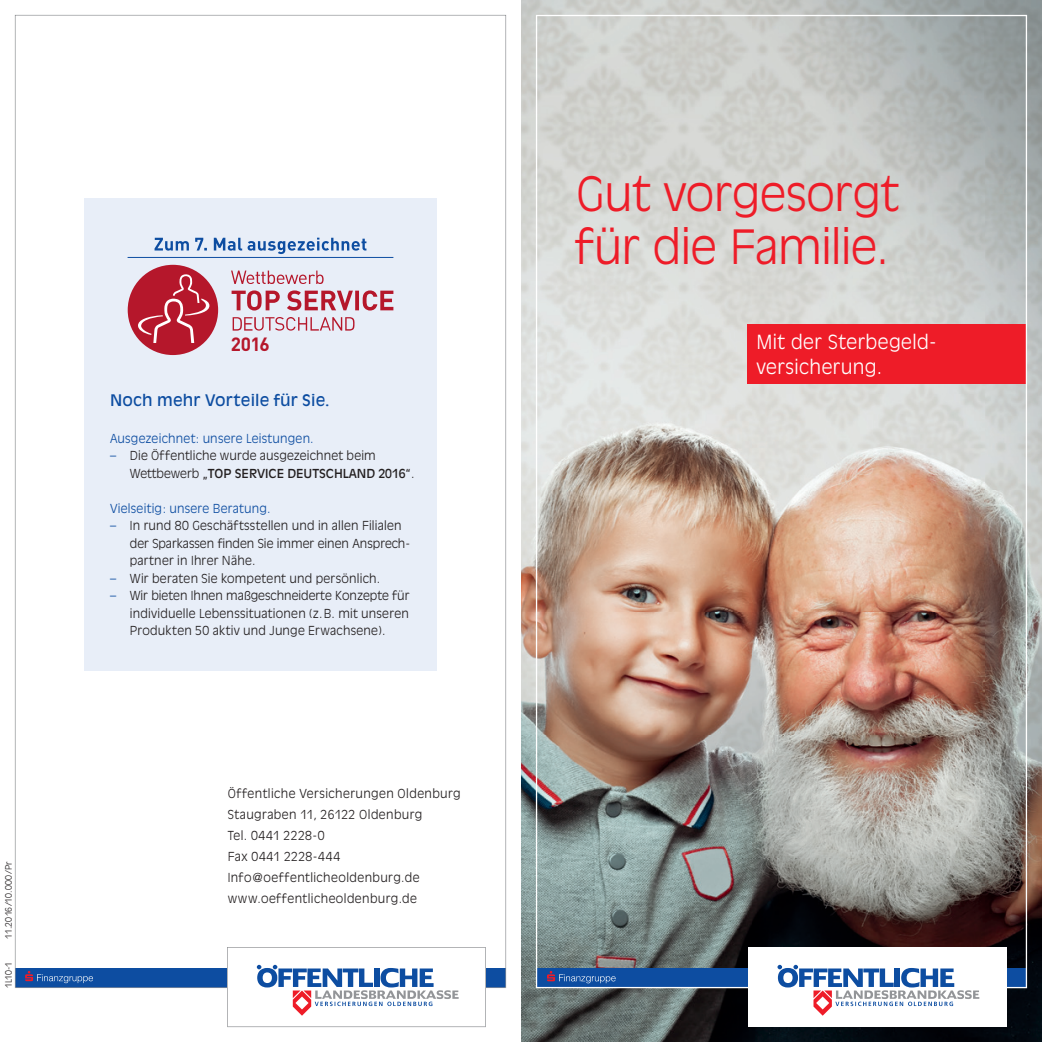
<style>
.page{position:relative;width:1042px;height:1042px;background:#fff}
.page>*{position:absolute;margin:0;border:0;box-sizing:border-box;transform-origin:0 0}
.t1{font:300 46.73px/53.4px "Antique Olive";letter-spacing:-.01em;color:#ee1c28}
.t2{font:300 19.25px/24.5px "Antique Olive";letter-spacing:.025em;color:#fff}
.t3{font:700 18.9px "DIN";color:#b5172b}
.t4{font:15.75px "Antique Olive";letter-spacing:.01em;color:#0d4da1}
.t5{font:300 12.25px/21px "Antique Olive";letter-spacing:.02em;color:#231f20}
.t6{font:300 12.25px "Antique Olive";letter-spacing:.02em;color:#0d4da1}
.t7{font:300 8.75px "Antique Olive";letter-spacing:.02em;color:#231f20}
.t8{font:300 8.75px "Antique Olive";color:#231f20}
.s1{color:#0d4da1}
.s2{font-weight:400}
</style>
<div class="page">
<img style="left:521px;top:0;width:521px;height:1042px">
<img style="left:536px;top:15px;width:491px;height:973px">
<svg style="left:15px;top:15px;width:491px;height:973px"></svg>
<div style="left:748px;top:947px;width:258px;height:80px;background:#fff"></div>
<svg style="left:777px;top:965px;width:202px;height:50px"></svg>
<svg style="left:227px;top:947px;width:259px;height:80px"></svg>
<p class="t7" style="left:4px;top:938px;width:79px;rotate:-90deg">11.2016/10.000/Pr</p>
<p class="t8" style="left:4px;top:988px;width:28px;rotate:-90deg">1L10-1</p>
<h3 class="t3" style="left:231px;top:332px;width:41px">2016</h3>
<p class="t4" style="left:110px;top:390px;width:221px">Noch mehr Vorteile für Sie.</p>
<p class="t6" style="left:110px;top:431px;width:205px">Ausgezeichnet: unsere Leistungen.</p>
<p class="t5" style="left:130px;top:447px;width:286px;line-height:17.5px;text-indent:-20px"><span class="s1">–</span> Die Öffentliche wurde ausgezeichnet beim<br>Wettbewerb <span class="s2">„TOP SERVICE DEUTSCHLAND 2016“</span>.</p>
<p class="t6" style="left:110px;top:501px;width:162px">Vielseitig: unsere Beratung.</p>
<p class="t5" style="left:130px;top:517px;width:282px;line-height:17.5px;text-indent:-20px"><span class="s1">–</span> In rund 80 Geschäftsstellen und in allen Filialen der Sparkassen finden Sie immer einen Ansprech&shy;partner in Ihrer Nähe.</p>
<p class="t5" style="left:110px;top:568px;width:272px"><span class="s1">–</span> Wir beraten Sie kompetent und persönlich.</p>
<p class="t5" style="left:130px;top:587px;width:281px;line-height:17.5px;text-align:justify;text-indent:-20px"><span class="s1">–</span> Wir bieten Ihnen maßgeschneiderte Konzepte für individuelle Lebenssituationen (z. B. mit unseren Produkten 50 aktiv und Junge Erwachsene).</p>
<p class="t5" style="left:228px;top:783px;width:234px">Öffentliche Versicherungen Oldenburg<br>Staugraben 11, 26122 Oldenburg<br>Tel. 0441 2228-0<br>Fax 0441 2228-444<br>Info@oeffentlicheoldenburg.de www.oeffentlicheoldenburg.de</p>
<h1 class="t1" style="left:576px;top:168px;width:324px">Gut vorgesorgt für die Familie.</h1>
<h2 class="t2" style="left:756px;top:330px;width:182px">Mit der Sterbegeld&shy;versicherung.</h2>
</div>
